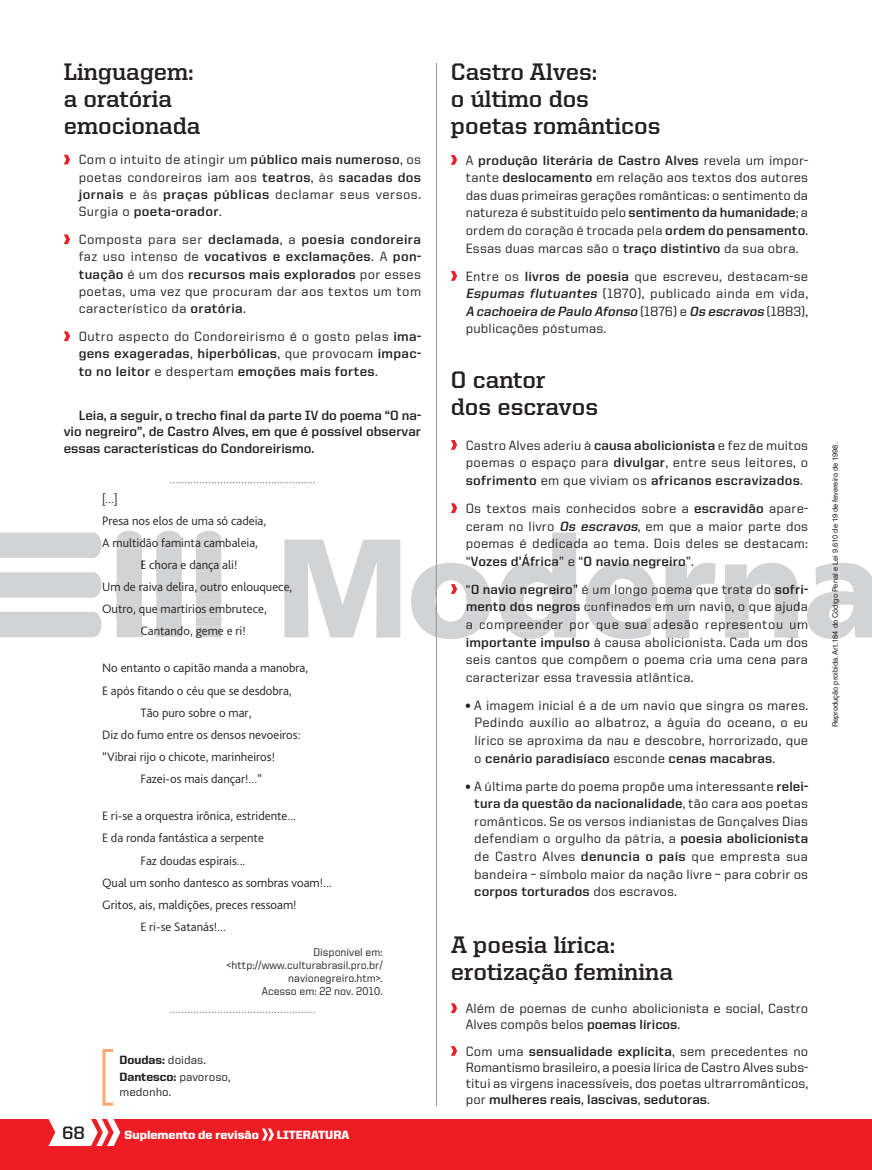
<style>
.page{position:relative;width:872px;height:1170px;background:#fff}
.page>*{position:absolute;margin:0;border:0;box-sizing:border-box;transform-origin:0 0}
.t1{font:700 24px/27px "United Serif Reg";color:#231f20}
.t2{font:18px "United Sans Reg Bold 2";color:#231f20}
.t3{font:13.5px/17.5px "United Sans Reg Medium 2";letter-spacing:.01em;color:#231f20;text-align:justify}
.t4{font:13.5px/16.5px "United Sans Reg Bold 2";color:#231f20;text-align:justify}
.t5{font:300 12.75px/22.2px "Bliss Pro";color:#231f20}
.t6{font:800 12px/17.1px "United Sans Reg";color:#231f20}
.t7{font:900 12px "United Sans Reg";color:#fff}
.t8{font:12px "United Sans Reg Medium 2";color:#231f20}
.t9{font:11.25px/12.8px "United Sans Reg Medium 2";color:#231f20;text-align:right}
.t10{font:7.5px "Helvetica LT Std";color:#231f20}
.s1{font-family:"United Sans Reg Bold 2"}
.s2{font-family:"United Sans Reg Medium 2";font-weight:400}
.s3{font-family:"United Sans Reg Bold 2";font-style:italic}
.s4{font-size:24px}
</style>
<div class="page">
<div style="left:0;top:1119px;width:872px;height:50px;background:#ee1d23"></div>
<hr style="left:435px;top:64px;width:1px;height:1042px;background:#939598">
<svg style="left:48px;top:1119px;width:72px;height:26px"></svg>
<svg style="left:262px;top:1128px;width:12px;height:12px"></svg>
<svg style="left:102px;top:1049px;width:11px;height:56px"></svg>
<svg style="left:170px;top:482px;width:145px;height:1px"></svg>
<svg style="left:170px;top:1011px;width:145px;height:2px"></svg>
<svg style="left:64px;top:155px;width:6px;height:9px"></svg>
<svg style="left:64px;top:234px;width:6px;height:10px"></svg>
<svg style="left:64px;top:331px;width:6px;height:10px"></svg>
<svg style="left:451px;top:155px;width:6px;height:10px"></svg>
<svg style="left:451px;top:271px;width:6px;height:10px"></svg>
<svg style="left:451px;top:440px;width:6px;height:9px"></svg>
<svg style="left:451px;top:503px;width:6px;height:10px"></svg>
<svg style="left:451px;top:1003px;width:6px;height:9px"></svg>
<svg style="left:451px;top:1046px;width:6px;height:9px"></svg>
<div style="left:0;top:532px;width:101px;height:26px;background:#d2d3d5"></div>
<div style="left:0;top:572px;width:101px;height:25px;background:#d2d3d5"></div>
<div style="left:0;top:612px;width:101px;height:25px;background:#d2d3d5"></div>
<div style="left:117px;top:531px;width:25px;height:106px;background:#d2d3d5"></div>
<svg style="left:156px;top:531px;width:26px;height:95px;background:#d4d5d7"></svg>
<div style="left:156px;top:560px;width:26px;height:11px;background:#d2d3d5"></div>
<div style="left:156px;top:582px;width:26px;height:12px;background:#d2d3d5"></div>
<div style="left:156px;top:604px;width:26px;height:12px;background:#d2d3d5"></div>
<div style="left:156px;top:626px;width:26px;height:11px;background:#d2d3d5"></div>
<svg style="left:196px;top:531px;width:25px;height:95px"></svg>
<div style="left:196px;top:560px;width:25px;height:11px;background:#d2d3d5"></div>
<div style="left:196px;top:582px;width:25px;height:12px;background:#d2d3d5"></div>
<div style="left:196px;top:604px;width:25px;height:12px;background:#d2d3d5"></div>
<div style="left:196px;top:626px;width:25px;height:11px;background:#d2d3d5"></div>
<svg style="left:284px;top:539px;width:116px;height:98px"></svg>
<div style="left:284px;top:582px;width:8px;height:12px;background:#d2d3d5"></div>
<svg style="left:411px;top:562px;width:80px;height:77px"></svg>
<svg style="left:499px;top:532px;width:77px;height:107px"></svg>
<svg style="left:585px;top:563px;width:72px;height:76px"></svg>
<svg style="left:665px;top:563px;width:50px;height:75px"></svg>
<svg style="left:725px;top:563px;width:73px;height:75px"></svg>
<svg style="left:807px;top:563px;width:65px;height:76px"></svg>
<p class="t1" style="left:64px;top:58px;width:138px">Linguagem: a oratória emocionada</p>
<p class="t3" style="left:79px;top:151px;width:344px">Com o intuito de atingir um <span class="s1">público mais numeroso</span>, os poetas condoreiros iam aos <span class="s1">teatros</span>, às <span class="s1">sacadas dos jornais</span> e às <span class="s1">praças públicas</span> declamar seus versos.<br>Surgia o <span class="s1">poeta-orador</span>.</p>
<p class="t3" style="left:79px;top:231px;width:344px">Composta para ser <span class="s1">declamada</span>, a <span class="s1">poesia condoreira </span>faz uso intenso de <span class="s1">vocativos e exclamações</span>. A <span class="s1">pon&shy;tuação</span> é um dos <span class="s1">recursos mais explorados</span> por esses poetas, uma vez que procuram dar aos textos um tom característico da <span class="s1">oratória</span>.</p>
<p class="t3" style="left:79px;top:327px;width:344px">Outro aspecto do Condoreirismo é o gosto pelas <span class="s1">ima&shy;gens exageradas</span>, <span class="s1">hiperbólicas</span>, que provocam <span class="s1">impac&shy;to no leitor</span> e despertam <span class="s1">emoções mais fortes</span>.</p>
<p class="t4" style="left:64px;top:406px;width:359px;text-indent:15px">Leia, a seguir, o trecho final da parte IV do poema “O na&shy;vio negreiro”, de Castro Alves, em que é possível observar essas características do Condoreirismo.</p>
<p class="t5" style="left:102px;top:487px;width:166px">[...]<br>Presa nos elos de uma só cadeia,</p>
<p class="t5" style="left:102px;top:531px;width:158px">A multidão faminta cambaleia,</p>
<p class="t5" style="left:140px;top:553px;width:99px">E chora e dança ali!</p>
<p class="t5" style="left:102px;top:575px;width:192px">Um de raiva delira, outro enlouquece,</p>
<p class="t5" style="left:102px;top:597px;width:166px">Outro, que martírios embrutece,</p>
<p class="t5" style="left:140px;top:619px;width:107px">Cantando, geme e ri!</p>
<p class="t5" style="left:102px;top:656px;width:208px">No entanto o capitão manda a manobra,</p>
<p class="t5" style="left:102px;top:679px;width:191px">E após fitando o céu que se desdobra,</p>
<p class="t5" style="left:140px;top:701px;width:113px">Tão puro sobre o mar,</p>
<p class="t5" style="left:102px;top:723px;width:200px">Diz do fumo entre os densos nevoeiros:</p>
<p class="t5" style="left:102px;top:745px;width:174px">“Vibrai rijo o chicote, marinheiros!</p>
<p class="t5" style="left:140px;top:767px;width:123px">Fazei-os mais dançar!...”</p>
<p class="t5" style="left:102px;top:804px;width:195px">E ri-se a orquestra irônica, estridente...</p>
<p class="t5" style="left:102px;top:826px;width:163px">E da ronda fantástica a serpente</p>
<p class="t5" style="left:140px;top:848px;width:107px">Faz doudas espirais...</p>
<p class="t5" style="left:102px;top:871px;width:231px">Qual um sonho dantesco as sombras voam!...</p>
<p class="t5" style="left:102px;top:893px;width:196px">Gritos, ais, maldições, preces ressoam!</p>
<p class="t5" style="left:140px;top:915px;width:87px">E ri-se Satanás!...</p>
<p class="t9" style="left:227px;top:945px;width:157px">Disponível em: &lt;http://www.culturabrasil.pro.br/ navionegreiro.htm&gt;.<br>Acesso em: 22 nov. 2010.</p>
<p class="t6" style="left:119px;top:1051px;width:113px">Doudas: <span class="s2">doidas.<br></span>Dantesco: <span class="s2">pavoroso,</span></p>
<p class="t8" style="left:119px;top:1085px;width:53px">medonho.</p>
<p class="t2" style="left:62px;top:1123px;width:24px">68</p>
<p class="t7" style="left:125px;top:1128px;width:136px">suplemento de revisão</p>
<p class="t7" style="left:277px;top:1128px;width:74px">liteRatURa</p>
<p class="t1" style="left:451px;top:58px;width:211px">Castro Alves:<br>o último dos poetas românticos</p>
<p class="t3" style="left:466px;top:151px;width:344px">A <span class="s1">produção literária de Castro Alves</span> revela um impor&shy;tante <span class="s1">deslocamento</span> em relação aos textos dos autores das duas primeiras gerações românticas: o sentimento da natureza é substituído pelo <span class="s1">sentimento da humanidade</span>; a ordem do coração é trocada pela <span class="s1">ordem do pensamento</span>.<br>Essas duas marcas são o <span class="s1">traço distintivo</span> da sua obra.</p>
<p class="t3" style="left:466px;top:267px;width:344px">Entre os <span class="s1">livros de poesia</span> que escreveu, destacam-se <span class="s3">Espumas flutuantes</span> (1870), publicado ainda em vida, <span class="s3">A cachoeira de Paulo Afonso</span> ( 1 8 7 6 ) e <span class="s3">Os escravos</span> ( 1 8 8 3 ) , publicações póstumas.</p>
<p class="t1" style="left:451px;top:366px;width:149px">O cantor<br>dos escravos</p>
<p class="t3" style="left:466px;top:436px;width:344px">Castro Alves aderiu à <span class="s1">causa abolicionista</span> e fez de muitos poemas o espaço para <span class="s1">divulgar</span>, entre seus leitores, o <span class="s1">sofrimento</span> em que viviam os <span class="s1">africanos escravizados</span>.</p>
<p class="t3" style="left:466px;top:499px;width:344px">Os textos mais conhecidos sobre a <span class="s1">escravidão</span> apare&shy;ceram no livro <span class="s3">Os escravos</span>, em que a maior parte dos poemas é dedicada ao tema. Dois deles se destacam: “<span class="s1">Vozes d’África</span>” e “<span class="s1">O navio negreiro</span>”.</p>
<p class="t3" style="left:614px;top:580px;width:12px">lo</p>
<p class="t3" style="left:466px;top:580px;width:344px">“<span class="s1">O navio negreiro</span>” é um ngo poema que trata do <span class="s1">sofri&shy;mento dos negros</span> confinados em um navio, o que ajuda a compreender por que sua adesão representou um <span class="s1">importante impulso</span> à causa abolicionista. Cada um dos seis cantos que compõem o poema cria uma cena para caracterizar essa travessia atlântica.</p>
<p class="t3" style="left:474px;top:696px;width:335px;text-indent:-9px"><span class="s4">•</span> A imagem inicial é a de um navio que singra os mares.<br>Pedindo auxílio ao albatroz, a águia do oceano, o eu lírico se aproxima da nau e descobre, horrorizado, que o <span class="s1">cenário paradisíaco</span> esconde <span class="s1">cenas macabras</span>.</p>
<p class="t3" style="left:474px;top:777px;width:335px;text-indent:-9px"><span class="s4">•</span> A última parte do poema propõe uma interessante <span class="s1">relei&shy;tura da questão da nacionalidade</span>, tão cara aos poetas românticos. Se os versos indianistas de Gonçalves Dias defendiam o orgulho da pátria, a <span class="s1">poesia abolicionista </span>de Castro Alves <span class="s1">denuncia o país</span> que empresta sua bandeira – símbolo maior da nação livre – para cobrir os <span class="s1">corpos torturados</span> dos escravos.</p>
<p class="t1" style="left:451px;top:930px;width:223px">A poesia lírica: erotização feminina</p>
<p class="t3" style="left:466px;top:1000px;width:344px;line-height:16px">Além de poemas de cunho abolicionista e social, Castro<br>Alves compôs belos <span class="s1">poemas líricos</span>.</p>
<p class="t3" style="left:466px;top:1042px;width:344px;line-height:16px">Com uma <span class="s1">sensualidade explícita</span>, sem precedentes no Romantismo brasileiro, a poesia lírica de Castro Alves subs&shy;titui as virgens inacessíveis, dos poetas ultrarromânticos, por <span class="s1">mulheres reais</span>, <span class="s1">lascivas</span>, <span class="s1">sedutoras</span>.</p>
<p class="t10" style="left:831px;top:727px;width:286px;rotate:-90deg">Reprodução proibida. Art.184 do Código Penal e Lei 9.610 de 19 de fevereiro de 1998.</p>
</div>
